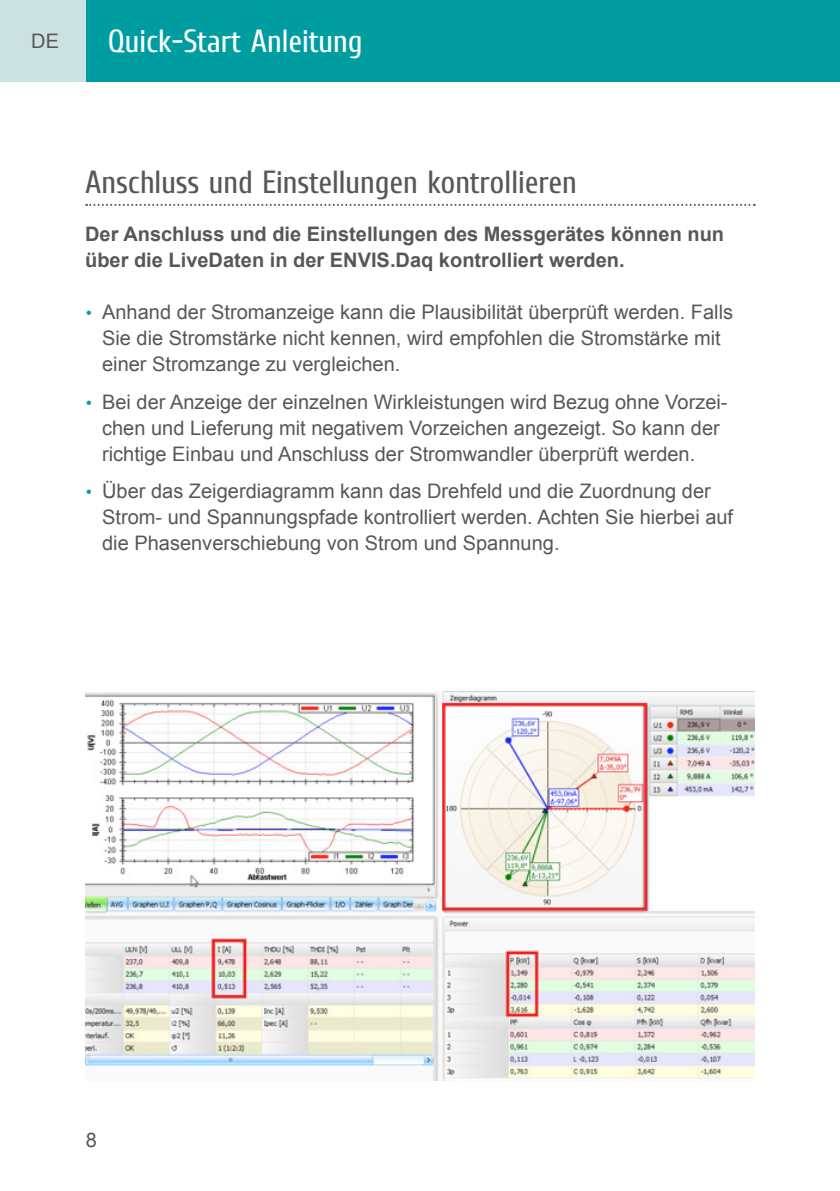
<style>
.page{position:relative;width:840px;height:1191px;background:#fff}
.page>*{position:absolute;margin:0;border:0;box-sizing:border-box;transform-origin:0 0}
.t1{font:32px "Cuprum";color:#575756}
.t2{font:32px "Cuprum";color:#fff}
.t3{font:20px/26px "Arial";color:#575756}
.t4{font:700 20px/26px "Arial";color:#575756}
.s1{font-family:"Rubik";color:#009da0}
</style>
<div class="page">
<hr style="left:839px;top:0;width:1px;height:81px;background:#009da0">
<div style="left:0;top:0;width:839px;height:81px;background:#009da0"></div>
<div style="left:0;top:0;width:85px;height:81px;background:#cce1e2"></div>
<svg style="left:86px;top:204px;width:668px;height:2px"></svg>
<img style="left:85px;top:692px;width:669px;height:388px">
<p class="t3" style="left:31px;top:28px;width:29px">DE</p>
<h1 class="t2" style="left:108px;top:22px;width:256px">Quick-Start Anleitung</h1>
<h1 class="t1" style="left:85px;top:163px;width:493px">Anschluss und Einstellungen kontrollieren</h1>
<p class="t4" style="left:85px;top:222px;width:640px">Der Anschluss und die Einstellungen des Messgerätes können nun über die LiveDaten in der ENVIS.Daq kontrolliert werden.</p>
<p class="t3" style="left:102px;top:299px;width:632px;text-indent:-17px"><span class="s1">•</span> Anhand der Stromanzeige kann die Plausibilität überprüft werden. Falls<br>Sie die Stromstärke nicht kennen, wird empfohlen die Stromstärke mit einer Stromzange zu vergleichen.</p>
<p class="t3" style="left:102px;top:389px;width:626px;text-indent:-17px"><span class="s1">•</span> Bei der Anzeige der einzelnen Wirkleistungen wird Bezug ohne Vorzei&shy;chen und Lieferung mit negativem Vorzeichen angezeigt. So kann der richtige Einbau und Anschluss der Stromwandler überprüft werden.</p>
<p class="t3" style="left:102px;top:478px;width:632px;text-indent:-17px"><span class="s1">•</span> Über das Zeigerdiagramm kann das Drehfeld und die Zuordnung der<br>Strom- und Spannungspfade kontrolliert werden. Achten Sie hierbei auf die Phasenverschiebung von Strom und Spannung.</p>
<p class="t3" style="left:86px;top:1127px;width:13px">8</p>
</div>
